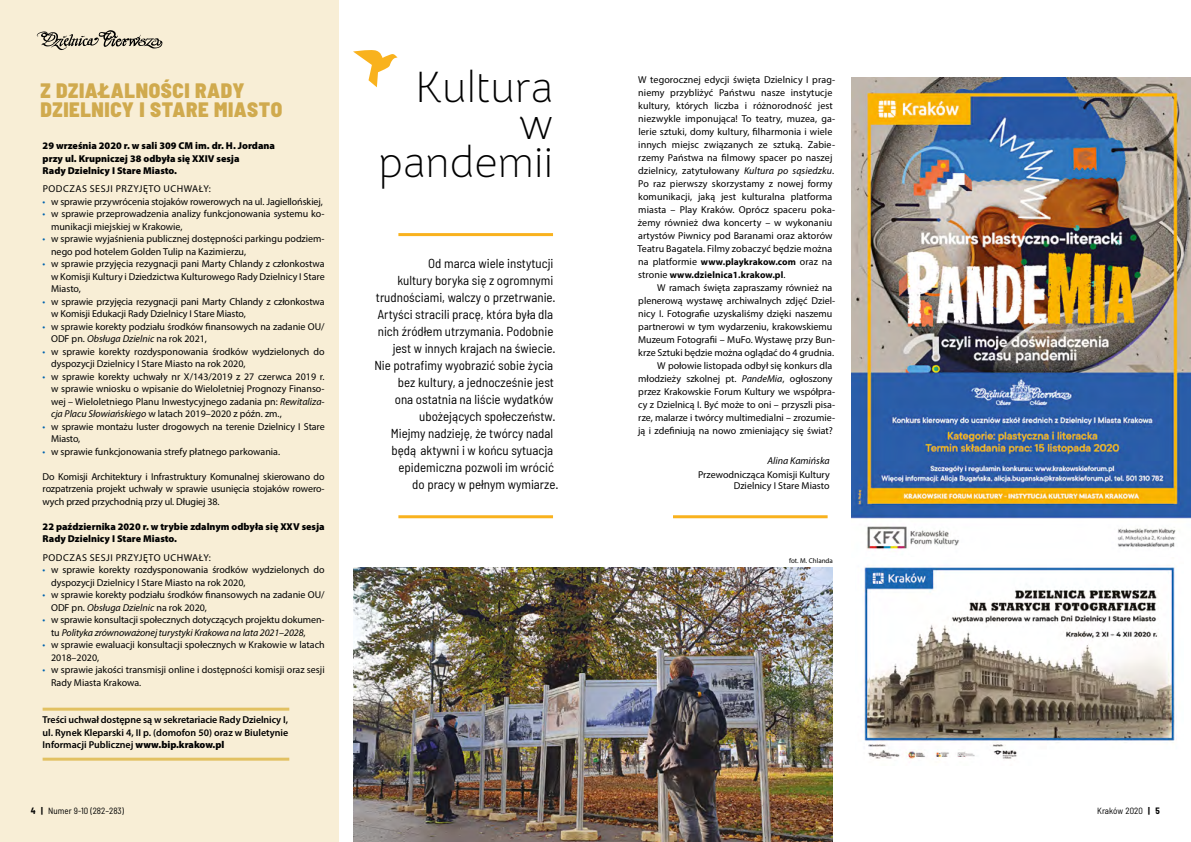
<style>
.page{position:relative;width:1191px;height:842px;background:#fff}
.page>*{position:absolute;margin:0;border:0;box-sizing:border-box;transform-origin:0 0}
.t1{font:300 44px/37.4px "Bellota Text";letter-spacing:.005em;color:#000;text-align:right}
.t2{font:900 semi-condensed 20.8px/18.6px "Barlow";letter-spacing:.03em;color:#d6b75d}
.t3{font:semi-condensed 13px "Barlow";color:#000}
.t4{font:10px/13px "Myriad Pro";color:#000}
.t5{font:900 10px/12.5px "Myriad Pro";color:#000}
.t6{font:600 10px/12.5px "Myriad Pro";color:#000;text-align:justify}
.t7{font:10px "Myriad Pro";letter-spacing:.05em;color:#000}
.t8{font:italic 10px "Myriad Pro";color:#000}
.t9{font:700 9.5px "Myriad Pro";letter-spacing:.01em;color:#000}
.t10{font:semi-condensed 9px "Barlow";color:#000}
.t11{font:7px "Myriad Pro";color:#000}
.s1{font-style:italic}
.s2{font-weight:700;font-size:9.5px}
.s3{font-weight:400;font-size:10px}
.s4{color:#0063af}
.s5{font-weight:900}
.s6{font-weight:700}
</style>
<div class="page">
<div style="left:0;top:0;width:339px;height:842px;background:#f8eed6"></div>
<svg style="left:353px;top:50px;width:44px;height:37px"></svg>
<hr style="left:43px;top:708px;width:246px;height:3px;background:#e2c162">
<hr style="left:43px;top:758px;width:246px;height:3px;background:#e2c162">
<img style="left:353px;top:568px;width:480px;height:274px">
<img style="left:851px;top:77px;width:340px;height:473px">
<img style="left:864px;top:566px;width:313px;height:194px">
<hr style="left:398px;top:233px;width:155px;height:3px;background:#f9b21d">
<hr style="left:398px;top:515px;width:155px;height:3px;background:#f9b21d">
<hr style="left:673px;top:515px;width:154px;height:3px;background:#f9b21d">
<svg style="left:37px;top:30px;width:125px;height:20px"></svg>
<h2 class="t2" style="left:40px;top:81px;width:243px">Z DZIAŁALNOŚCI RADY<br>DZIELNICY I STARE MIASTO</h2>
<h1 class="t1" style="left:378px;top:66px;width:176px">Kultura w pandemii</h1>
<p class="t4" style="left:637px;top:73px;width:199px">W tegorocznej edycji święta Dzielnicy I prag&shy;niemy przybliżyć Państwu nasze instytucje kultury, których liczba i różnorodność jest niezwykle imponująca! To teatry, muzea, ga&shy;lerie sztuki, domy kultury, filharmonia i wiele innych miejsc związanych ze sztuką. Zabie&shy;rzemy Państwa na filmowy spacer po naszej dzielnicy, zatytułowany <span class="s1">Kultura po sąsiedzku</span>.<br>Po raz pierwszy skorzystamy z nowej formy komunikacji, jaką jest kulturalna platforma miasta – Play Kraków. Oprócz spaceru poka&shy;żemy również dwa koncerty – w wykonaniu artystów Piwnicy pod Baranami oraz aktorów Teatru Bagatela. Filmy zobaczyć będzie można na platformie <span class="s2">www.playkrakow.com</span> oraz na</p>
<p class="t9" style="left:638px;top:268px;width:149px"><span class="s3">stronie</span> www.dzielnica1.krakow.pl<span class="s3">.</span></p>
<p class="t4" style="left:638px;top:281px;width:198px;text-align:right">W ramach święta zapraszamy również na plenerową wystawę archiwalnych zdjęć Dziel&shy;nicy I. Fotografie uzyskaliśmy dzięki naszemu partnerowi w tym wydarzeniu, krakowskiemu Muzeum Fotografii – MuFo. Wystawę przy Bun&shy;krze Sztuki będzie można oglądać do 4 grudnia.<br>W połowie listopada odbył się konkurs dla młodzieży szkolnej pt. <span class="s1">PandeMia</span>, ogłoszony przez Krakowskie Forum Kultury we współpra&shy;cy z Dzielnicą I. Być może to oni – przyszli pisa&shy;rze, malarze i twórcy multimedialni – zrozumie&shy;ją i zdefiniują na nowo zmieniający się świat?</p>
<p class="t8" style="left:767px;top:455px;width:64px">Alina Kamińska</p>
<p class="t4" style="left:698px;top:469px;width:133px;line-height:11px;text-align:right">Przewodnicząca Komisji Kultury<br>Dzielnicy I Stare Miasto</p>
<p class="t5" style="left:43px;top:140px;width:234px">29 września 2020 r. w sali 309 CM im. dr. H. Jordana przy ul. Krupniczej 38 odbyła się XXIV sesja<br>Rady Dzielnicy I Stare Miasto.</p>
<p class="t4" style="left:43px;top:182px;width:53px">Podczas sesji</p>
<p class="t7" style="left:116px;top:183px;width:97px">przyjęto uchwały:</p>
<p class="t4" style="left:43px;top:195px;width:282px"><span class="s4">•</span> w sprawie przywrócenia stojaków rowerowych na ul. Jagiellońskiej,</p>
<p class="t4" style="left:51px;top:208px;width:275px;line-height:12.5px;text-indent:-9px"><span class="s4">•</span> w sprawie przeprowadzenia analizy funkcjonowania systemu ko&shy;munikacji miejskiej w Krakowie,</p>
<p class="t4" style="left:51px;top:233px;width:275px;line-height:12.5px;text-indent:-8px"><span class="s4">•</span> w sprawie wyjaśnienia publicznej dostępności parkingu podziem&shy;nego pod hotelem Golden Tulip na Kazimierzu,</p>
<p class="t4" style="left:51px;top:258px;width:275px;line-height:12.5px;text-align:justify;text-indent:-8px"><span class="s4">•</span> w sprawie przyjęcia rezygnacji pani Marty Chlandy z członkostwa w Komisji Kultury i Dziedzictwa Kulturowego Rady Dzielnicy I Stare Miasto,</p>
<p class="t4" style="left:51px;top:295px;width:275px;line-height:12.5px;text-indent:-8px"><span class="s4">•</span> w sprawie przyjęcia rezygnacji pani Marty Chlandy z członkostwa w Komisji Edukacji Rady Dzielnicy I Stare Miasto,</p>
<p class="t4" style="left:51px;top:320px;width:275px;line-height:12.5px;text-indent:-8px"><span class="s4">•</span> w sprawie korekty podziału środków finansowych na zadanie OU/<br>ODF pn. <span class="s1">Obsługa Dzielnic</span> na rok 2021,</p>
<p class="t4" style="left:51px;top:345px;width:275px;line-height:12.5px;text-indent:-8px"><span class="s4">•</span> w sprawie korekty rozdysponowania środków wydzielonych do dyspozycji Dzielnicy I Stare Miasto na rok 2020,</p>
<p class="t4" style="left:51px;top:370px;width:275px;line-height:12.5px;text-align:justify;text-indent:-8px"><span class="s4">•</span> w sprawie korekty uchwały nr X/143/2019 z 27 czerwca 2019 r. w sprawie wniosku o wpisanie do Wieloletniej Prognozy Finanso&shy;wej – Wieloletniego Planu Inwestycyjnego zadania pn: <span class="s1">Rewitaliza&shy;cja Placu Słowiańskiego</span> w latach 2019–2020 z późn. zm.,</p>
<p class="t4" style="left:51px;top:420px;width:275px;line-height:12.5px;text-indent:-8px"><span class="s4">•</span> w sprawie montażu luster drogowych na terenie Dzielnicy I Stare<br>Miasto,</p>
<p class="t4" style="left:43px;top:445px;width:239px"><span class="s4">•</span> w sprawie funkcjonowania strefy płatnego parkowania.</p>
<p class="t4" style="left:43px;top:470px;width:283px;line-height:12.5px;text-align:justify">Do Komisji Architektury i Infrastruktury Komunalnej skierowano do rozpatrzenia projekt uchwały w sprawie usunięcia stojaków rowero&shy;wych przed przychodnią przy ul. Długiej 38.</p>
<p class="t5" style="left:43px;top:520px;width:283px">22 października 2020 r. w trybie zdalnym odbyła się XXV sesja<br>Rady Dzielnicy I Stare Miasto.</p>
<p class="t4" style="left:43px;top:551px;width:53px">Podczas sesji</p>
<p class="t7" style="left:116px;top:551px;width:97px">przyjęto uchwały:</p>
<p class="t4" style="left:51px;top:563px;width:275px;line-height:12.5px;text-indent:-8px"><span class="s4">•</span> w sprawie korekty rozdysponowania środków wydzielonych do dyspozycji Dzielnicy I Stare Miasto na rok 2020,</p>
<p class="t4" style="left:51px;top:588px;width:275px;line-height:12.5px;text-indent:-9px"><span class="s4">•</span> w sprawie korekty podziału środków finansowych na zadanie OU/<br>ODF pn. <span class="s1">Obsługa Dzielnic</span> na rok 2020,</p>
<p class="t4" style="left:51px;top:613px;width:275px;line-height:12.5px;text-indent:-8px"><span class="s4">•</span> w sprawie konsultacji społecznych dotyczących projektu dokumen&shy;tu <span class="s1">Polityka zrównoważonej turystyki Krakowa na lata 2021–2028</span>,</p>
<p class="t4" style="left:51px;top:638px;width:275px;line-height:12.5px;text-indent:-8px"><span class="s4">•</span> w sprawie ewaluacji konsultacji społecznych w Krakowie w latach<br>2018–2020,</p>
<p class="t4" style="left:51px;top:663px;width:275px;line-height:12.5px;text-indent:-8px"><span class="s4">•</span> w sprawie jakości transmisji online i dostępności komisji oraz sesji<br>Rady Miasta Krakowa.</p>
<p class="t6" style="left:43px;top:713px;width:247px">Treści uchwał dostępne są w sekretariacie Rady Dzielnicy I, ul. Rynek Kleparski 4, II p. (domofon 50) oraz w Biuletynie Informacji Publicznej <span class="s5">www.bip.krakow.pl</span></p>
<h3 class="t3" style="left:428px;top:255px;width:127px">Od marca wiele instytucji</h3>
<h3 class="t3" style="left:397px;top:272px;width:158px">kultury boryka się z ogromnymi</h3>
<h3 class="t3" style="left:376px;top:289px;width:181px">trudnościami, walczy o przetrwanie.</h3>
<h3 class="t3" style="left:377px;top:306px;width:177px">Artyści stracili pracę, która była dla</h3>
<h3 class="t3" style="left:378px;top:323px;width:177px">nich źródłem utrzymania. Podobnie</h3>
<h3 class="t3" style="left:393px;top:340px;width:164px">jest w innych krajach na świecie.</h3>
<h3 class="t3" style="left:374px;top:357px;width:180px">N ie potrafimy wyobrazić sobie życia</h3>
<h3 class="t3" style="left:398px;top:374px;width:158px">bez kultury, a jednocześnie jest</h3>
<h3 class="t3" style="left:395px;top:391px;width:160px">ona ostatnia na liście wydatków</h3>
<h3 class="t3" style="left:419px;top:408px;width:138px">ubożejących społeczeństw.</h3>
<h3 class="t3" style="left:391px;top:425px;width:164px">Miejmy nadzieję, że twórcy nadal</h3>
<h3 class="t3" style="left:391px;top:442px;width:163px">będą aktywni i w końcu sytuacja</h3>
<h3 class="t3" style="left:398px;top:459px;width:157px">epidemiczna pozwoli im wrócić</h3>
<h3 class="t3" style="left:412px;top:476px;width:148px">do pracy w pełnym wymiarze.</h3>
<p class="t11" style="left:789px;top:557px;width:45px">fot. M. Chlanda</p>
<p class="t10" style="left:31px;top:805px;width:95px"><span class="s6">4 |</span> Numer 9-10 (282–283)</p>
<p class="t10" style="left:1097px;top:805px;width:64px">Kraków 2020 <span class="s6">| 5</span></p>
</div>
